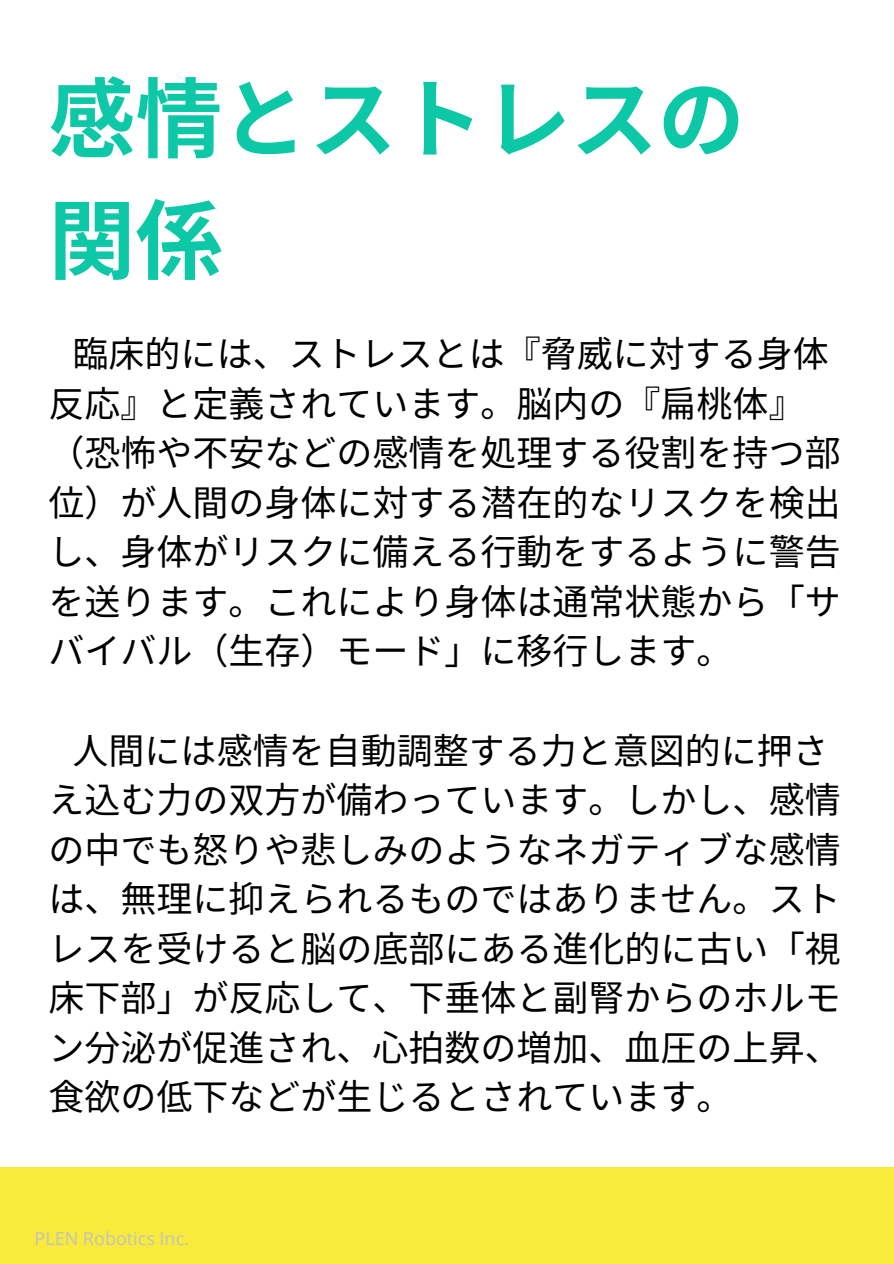
<style>
.page{position:relative;width:894px;height:1264px;background:#fff}
.page>*{position:absolute;margin:0;border:0;box-sizing:border-box;transform-origin:0 0}
.t1{font:700 87px/121.5px "Noto Sans JP";color:#0cc8a7}
.t2{font:36px/49.5px "Noto Sans JP";color:#000}
.t3{font:18px "Open Sans";color:#c2c2c2}
</style>
<div class="page">
<div style="left:0;top:1167px;width:893px;height:96px;background:#f8eb3b"></div>
<h1 class="t1" style="left:48px;top:53px;width:697px">感情とストレスの関係</h1>
<h2 class="t2" style="left:48px;top:327px;width:793px;text-indent:24px">臨床的には、ストレスとは『脅威に対する身体反応』と定義されています。脳内の『扁桃体』（恐怖や不安などの感情を処理する役割を持つ部位）が人間の身体に対する潜在的なリスクを検出し、身体がリスクに備える行動をするように警告を送ります。これにより身体は通常状態から「サバイバル（生存）モード」に移行します。</h2>
<h2 class="t2" style="left:48px;top:723px;width:793px;text-indent:24px">人間には感情を自動調整する力と意図的に押さえ込む力の双方が備わっています。しかし、感情の中でも怒りや悲しみのようなネガティブな感情は、無理に抑えられるものではありません。ストレスを受けると脳の底部にある進化的に古い「視床下部」が反応して、下垂体と副腎からのホルモン分泌が促進され、心拍数の増加、血圧の上昇、食欲の低下などが生じるとされています。</h2>
<p class="t3" style="left:35px;top:1225px;width:156px">PLEN Robotics Inc.</p>
</div>
